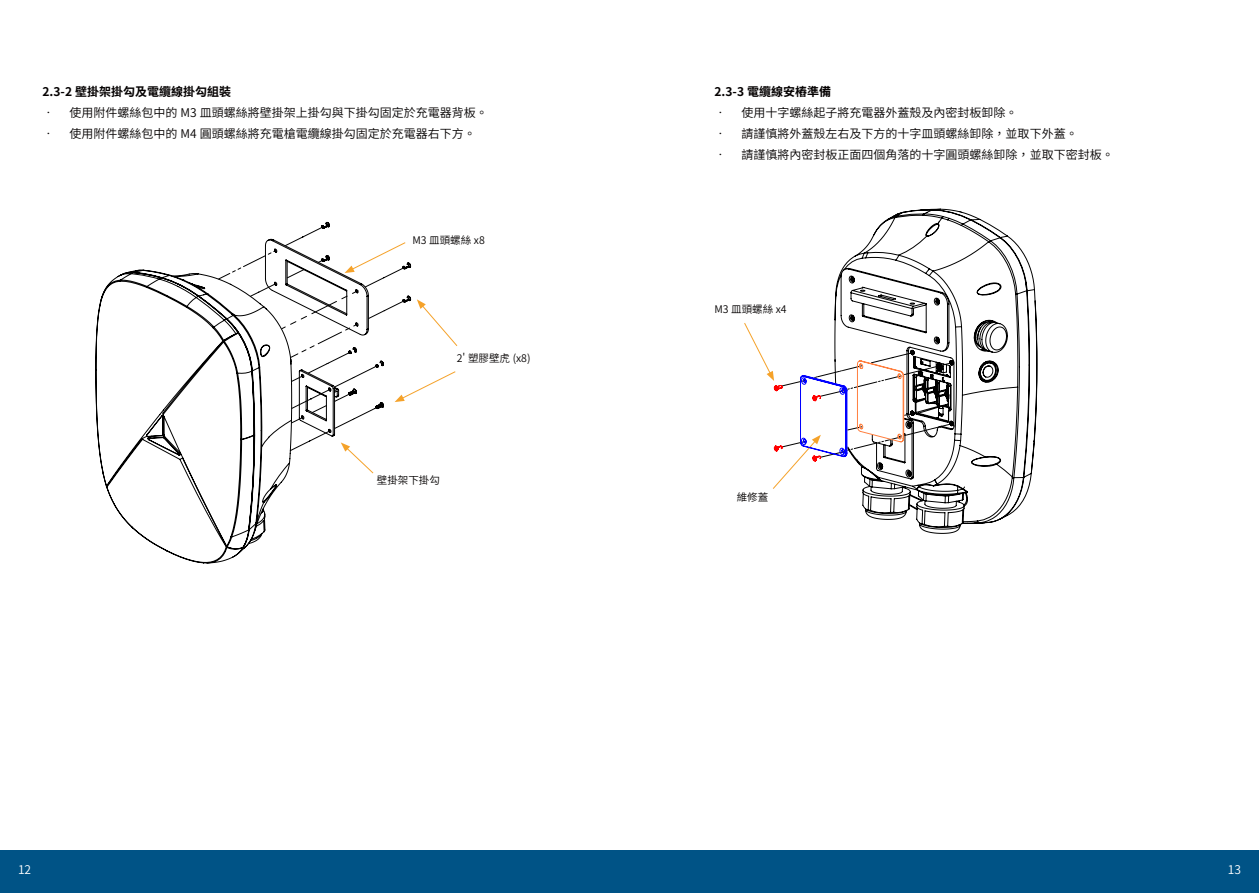
<style>
.page{position:relative;width:1259px;height:893px;background:#fff}
.page>*{position:absolute;margin:0;border:0;box-sizing:border-box;transform-origin:0 0}
.t1{font:600 12px "Noto Sans CJ Ktc";color:#040000}
.t2{font:700 12px "Noto Sans CJ Ktc";color:#040000}
.t3{font:600 12px "Noto Sans CJ Ktc";color:#fff}
.t4{font:600 10.5px "Noto Sans CJ Ktc";color:#040000}
</style>
<div class="page">
<div style="left:0;top:850px;width:1259px;height:43px;background:#005386"></div>
<svg style="left:95px;top:222px;width:235px;height:341px"></svg>
<svg style="left:218px;top:227px;width:240px;height:247px"></svg>
<svg style="left:834px;top:209px;width:203px;height:325px"></svg>
<svg style="left:744px;top:322px;width:208px;height:168px"></svg>
<p class="t2" style="left:43px;top:84px;width:190px">2.3-2 壁掛架掛勾及電纜線掛勾組裝</p>
<p class="t1" style="left:43px;top:105px;width:447px">• 使用附件螺絲包中的 M3 皿頭螺絲將壁掛架上掛勾與下掛勾固定於充電器背板。</p>
<p class="t1" style="left:43px;top:126px;width:435px">• 使用附件螺絲包中的 M4 圓頭螺絲將充電槍電纜線掛勾固定於充電器右下方。</p>
<p class="t4" style="left:412px;top:235px;width:74px">M3 皿頭螺絲 x8</p>
<p class="t4" style="left:457px;top:353px;width:75px">2' 塑膠壁虎 (x8)</p>
<p class="t4" style="left:377px;top:474px;width:64px">壁掛架下掛勾</p>
<p class="t2" style="left:714px;top:84px;width:118px">2.3-3 電纜線安樁準備</p>
<p class="t1" style="left:714px;top:105px;width:304px">• 使用十字螺絲起子將充電器外蓋殼及內密封板卸除。</p>
<p class="t1" style="left:714px;top:126px;width:364px">• 請謹慎將外蓋殼左右及下方的十字皿頭螺絲卸除，並取下外蓋。</p>
<p class="t1" style="left:714px;top:147px;width:400px">• 請謹慎將內密封板正面四個角落的十字圓頭螺絲卸除，並取下密封板。</p>
<p class="t4" style="left:714px;top:303px;width:74px">M3 皿頭螺絲 x4</p>
<p class="t4" style="left:737px;top:492px;width:33px">維修蓋</p>
<p class="t3" style="left:18px;top:862px;width:15px">12</p>
<p class="t3" style="left:1227px;top:862px;width:15px">13</p>
</div>
